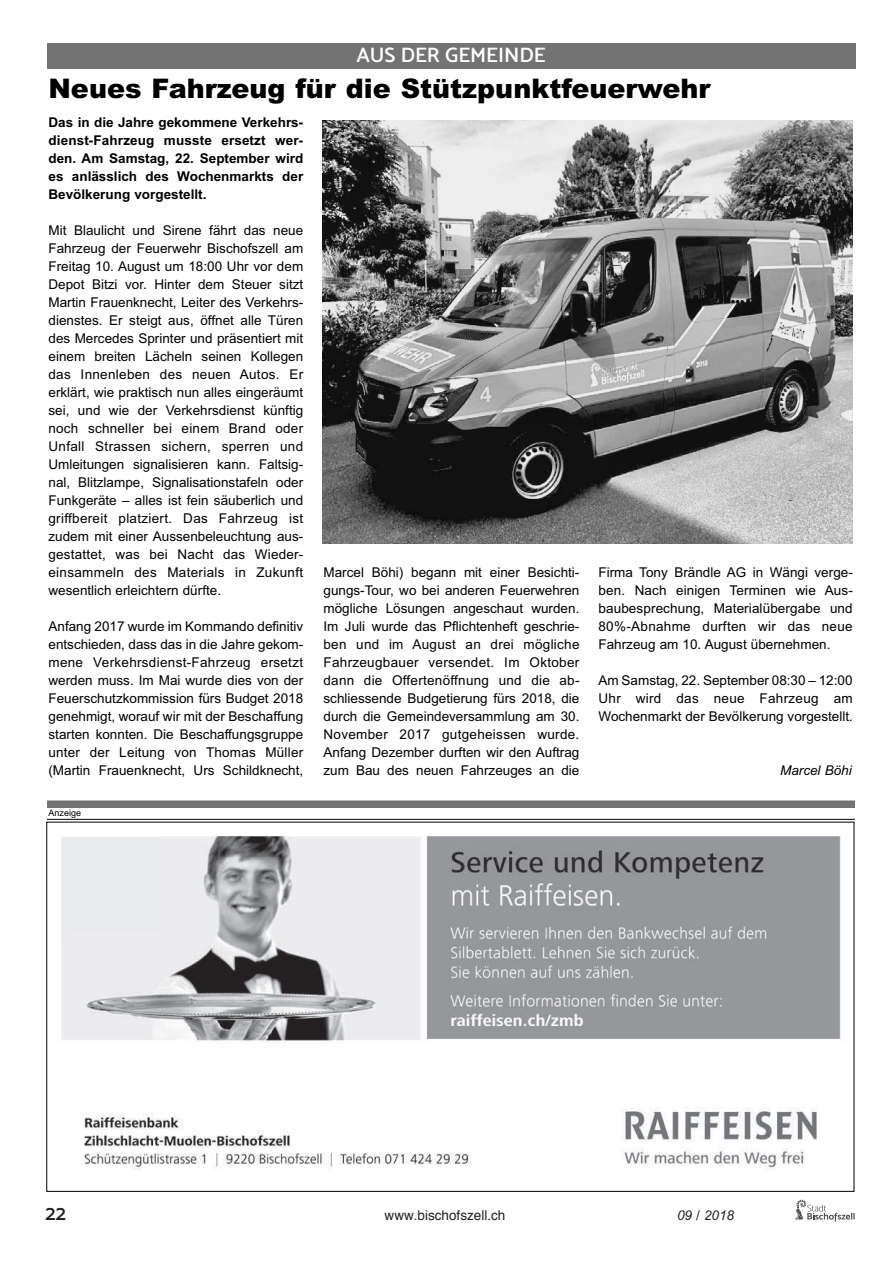
<style>
.page{position:relative;width:893px;height:1263px;background:#fff}
.page>*{position:absolute;margin:0;border:0;box-sizing:border-box;transform-origin:0 0}
.t1{font:900 27px "Arial";color:#000}
.t2{font:21px "Mosk Semi Bold 600";color:#fff}
.t3{font:21px "Mosk Semi Bold 600";color:#231f20}
.t4{font:21px "Mosk Semi Bold 600";color:#000}
.t5{font:13.5px/18px "Arial";color:#000;text-align:justify}
.t6{font:700 13.5px/18px "Arial";color:#000;text-align:justify}
.t7{font:13.5px "Helvetica";color:#231f20}
.t8{font:italic 13.5px "Arial";color:#000}
.t9{font:italic 13.5px "Arial";color:#231f20}
.t10{font:9px "Arial";color:#000}
</style>
<div class="page">
<svg style="left:795px;top:1200px;width:60px;height:21px"></svg>
<div style="left:47px;top:43px;width:808px;height:26px;background:#737373"></div>
<svg style="left:46px;top:818px;width:809px;height:374px"></svg>
<div style="left:47px;top:800px;width:808px;height:8px;background:#737373"></div>
<img style="left:322px;top:121px;width:531px;height:422px">
<h2 class="t2" style="left:356px;top:43px;width:191px">AUS DER GEMEINDE</h2>
<h1 class="t1" style="left:48px;top:69px;width:664px">Neues Fahrzeug für die Stützpunktfeuerwehr</h1>
<p class="t6" style="left:48px;top:114px;width:256px">Das in die Jahre gekommene Verkehrs&shy;dienst-Fahrzeug musste ersetzt wer&shy;den. Am Samstag, 22. September wird es anlässlich des Wochenmarkts der Bevölkerung vorgestellt.</p>
<p class="t5" style="left:48px;top:221px;width:256px">Mit Blaulicht und Sirene fährt das neue Fahrzeug der Feuerwehr Bischofszell am Freitag 10. August um 18:00 Uhr vor dem Depot Bitzi vor. Hinter dem Steuer sitzt Martin Frauenknecht, Leiter des Verkehrs&shy;dienstes. Er steigt aus, öffnet alle Türen des Mercedes Sprinter und präsentiert mit einem breiten Lächeln seinen Kollegen das Innenleben des neuen Autos. Er erklärt, wie praktisch nun alles eingeräumt sei, und wie der Verkehrsdienst künftig noch schneller bei einem Brand oder Unfall Strassen sichern, sperren und Umleitungen signalisieren kann. Faltsig&shy;nal, Blitzlampe, Signalisationstafeln oder Funkgeräte – alles ist fein säuberlich und griffbereit platziert. Das Fahrzeug ist zudem mit einer Aussenbeleuchtung aus&shy;gestattet, was bei Nacht das Wieder&shy;einsammeln des Materials in Zukunft wesentlich erleichtern dürfte.</p>
<p class="t5" style="left:48px;top:617px;width:256px">Anfang 2017 wurde im Kommando definitiv entschieden, dass das in die Jahre gekom&shy;mene Verkehrsdienst-Fahrzeug ersetzt werden muss. Im Mai wurde dies von der Feuerschutzkommission fürs Budget 2018 genehmigt, worauf wir mit der Beschaffung starten konnten. Die Beschaffungsgruppe unter der Leitung von Thomas Müller (Martin Frauenknecht, Urs Schildknecht,</p>
<p class="t5" style="left:323px;top:563px;width:258px">Marcel Böhi) begann mit einer Besichti&shy;gungs-Tour, wo bei anderen Feuerwehren mögliche Lösungen angeschaut wurden.<br>Im Juli wurde das Pflichtenheft geschrie&shy;ben und im August an drei mögliche Fahrzeugbauer versendet. Im Oktober dann die Offertenöffnung und die ab&shy;schliessende Budgetierung fürs 2018, die durch die Gemeindeversammlung am 30.<br>November 2017 gutgeheissen wurde.<br>Anfang Dezember durften wir den Auftrag zum Bau des neuen Fahrzeuges an die</p>
<p class="t5" style="left:598px;top:563px;width:256px">Firma Tony Brändle AG in Wängi verge&shy;ben. Nach einigen Terminen wie Aus&shy;baubesprechung, Materialübergabe und 80%-Abnahme durften wir das neue Fahrzeug am 10. August übernehmen.</p>
<p class="t5" style="left:598px;top:671px;width:256px">Am Samstag, 22. September 08:30 – 12:00<br>Uhr wird das neue Fahrzeug am Wochenmarkt der Bevölkerung vorgestellt.</p>
<p class="t8" style="left:780px;top:761px;width:73px">Marcel Böhi</p>
<p class="t10" style="left:48px;top:807px;width:34px">Anzeige</p>
<h2 class="t3" style="left:46px;top:1200px;width:22px">22</h2>
<p class="t7" style="left:385px;top:1204px;width:122px">www.bischofszell.ch</p>
<p class="t9" style="left:677px;top:1207px;width:59px">09 / 2018</p>
<h2 class="t4" style="left:49px;top:1203px;width:22px">22</h2>
<p class="t5" style="left:370px;top:1209px;width:122px">www.bischofszell.ch</p>
</div>
